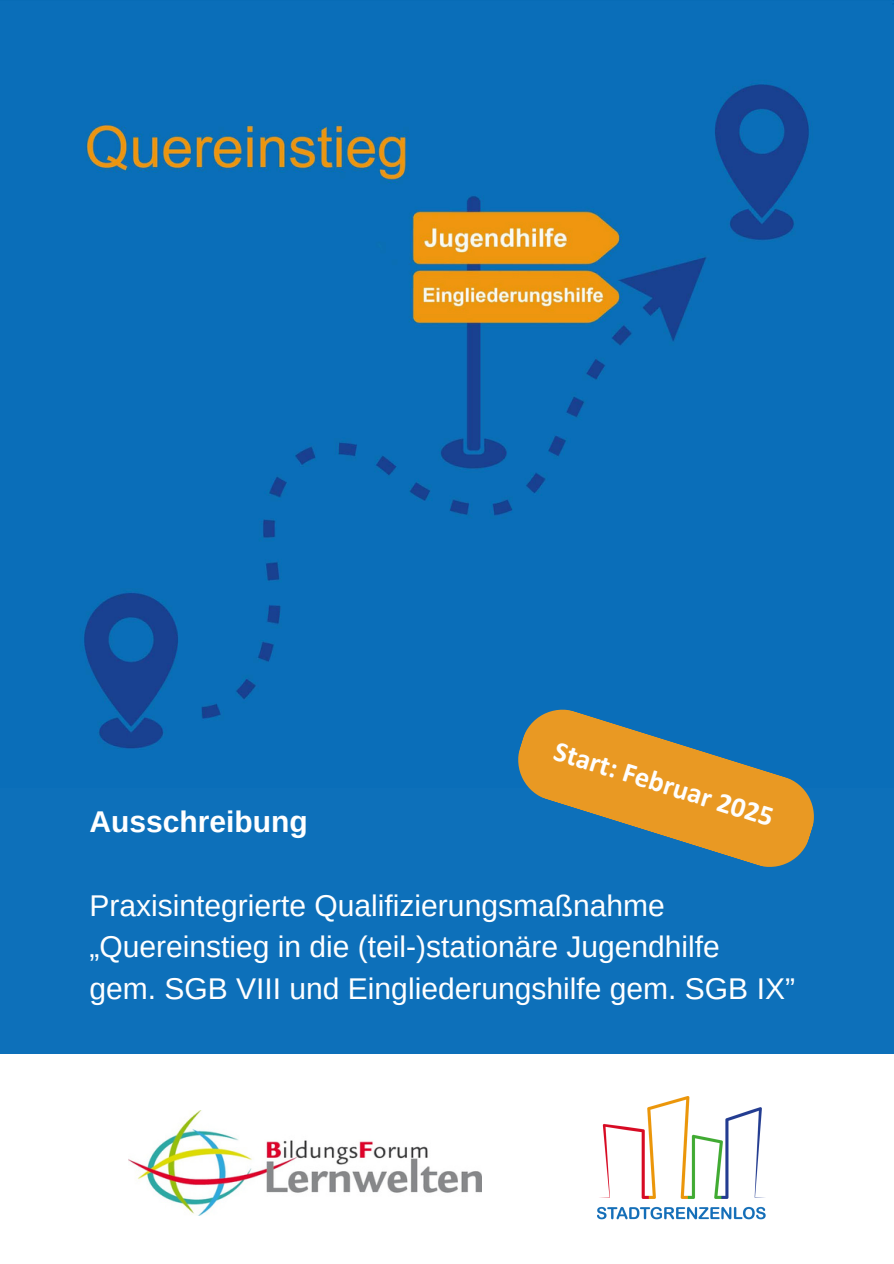
<style>
.page{position:relative;width:894px;height:1264px;background:#fff}
.page>*{position:absolute;margin:0;border:0;box-sizing:border-box;transform-origin:0 0}
.t1{font:30px "Arimo";color:#fff}
.t2{font:700 30px "Arimo";color:#fff}
.t3{font:700 28.5px "Calibri";color:#fefefe}
</style>
<div class="page">
<img style="left:0;top:0;width:893px;height:788px">
<div style="left:0;top:788px;width:893px;height:266px;background:#0d70ba"></div>
<svg style="left:516px;top:708px;width:299px;height:159px;fill:#e99923"></svg>
<img style="left:128px;top:1110px;width:354px;height:105px">
<img style="left:597px;top:1096px;width:168px;height:124px">
<h1 class="t2" style="left:89px;top:805px;width:220px">Ausschreibung</h1>
<h1 class="t3" style="left:558px;top:738px;width:230px;rotate:17deg">Start: Februar 2025</h1>
<p class="t1" style="left:89px;top:888px;width:577px">Praxisintegrierte Qualifizierungsmaßnahme</p>
<p class="t1" style="left:89px;top:930px;width:632px">„Quereinstieg in die (teil-)stationäre Jugendhilfe</p>
<p class="t1" style="left:89px;top:971px;width:707px">gem. SGB VIII und Eingliederungshilfe gem. SGB IX”</p>
</div>
